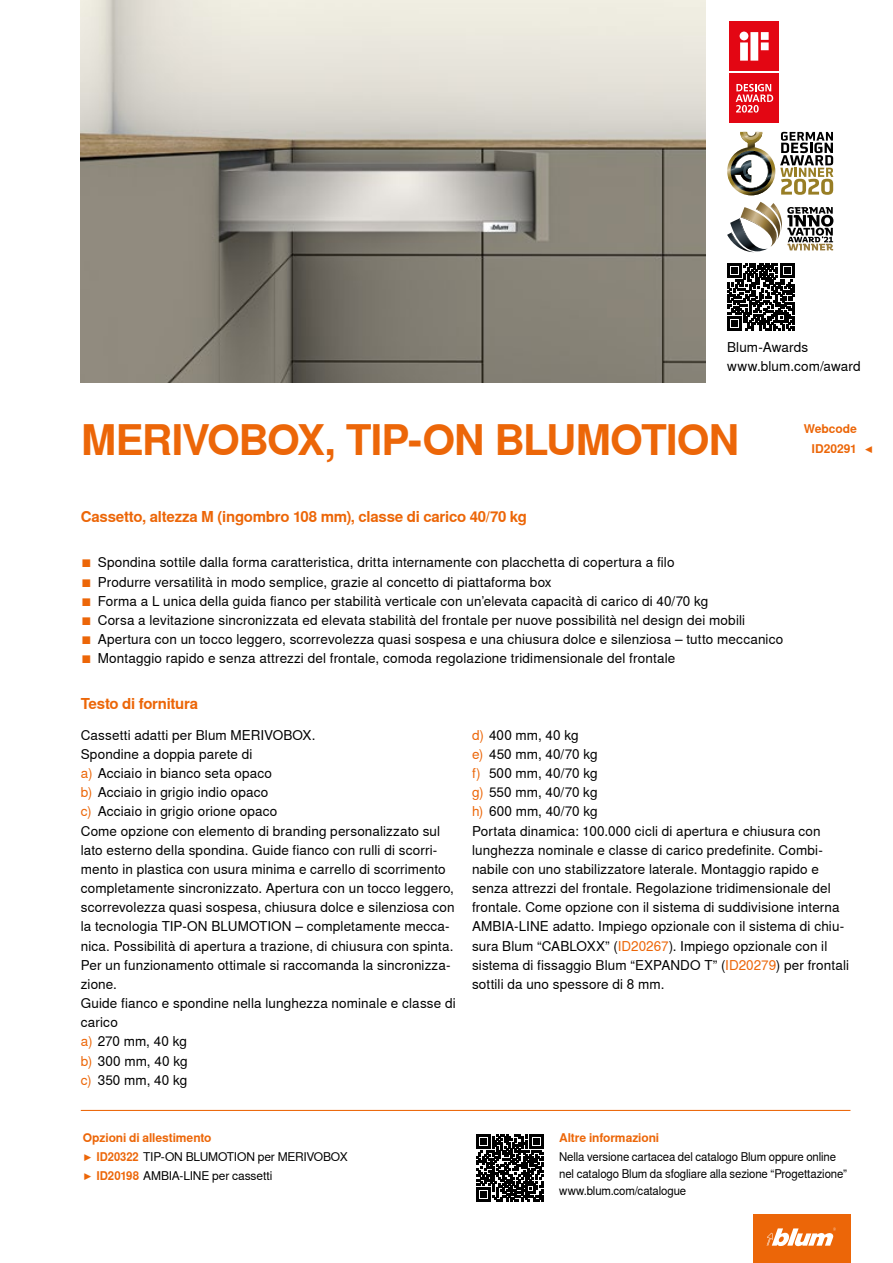
<style>
.page{position:relative;width:893px;height:1263px;background:#fff}
.page>*{position:absolute;margin:0;border:0;box-sizing:border-box;transform-origin:0 0}
.CB_AF_Ueber_Tit2{font:700 42px "Nimbus Sans Global";letter-spacing:-.03em;color:#ec6608}
.CB_AF_Ueber_Ber1o_li{font:700 15px "Nimbus Sans Global";letter-spacing:-.015em;color:#ec6608}
.CB_AF_FliesIMG_li{font:13.5px/19.2px "Nimbus Sans Global";letter-spacing:.01em;color:#000}
.CB_AF_Bes_IMG9{font:13.5px "Nimbus Sans Global";letter-spacing:.01em;color:#000}
.CB_AF_Fliess_li{font:12px/17px "Nimbus Sans Global";letter-spacing:-.01em;color:#000;scale:.95 1}
.CB_AF_Ueber_Ber2o_li{font:12px "Nimbus Sans Global";letter-spacing:-.015em;color:#000}
.CB_AF_Ueber_Ber2o_li-2{font:700 12px "Nimbus Sans Global";letter-spacing:-.01em;color:#ec6608}
.CB_AF_Ueber_Ber2o_re{font:700 12px "Nimbus Sans Global";letter-spacing:-.005em;color:#ec6608}
.s1{color:#ec6608}
.s2{font-weight:700;color:#ec6608}
</style>
<div class="page">
<img style="left:81px;top:0;width:625px;height:383px">
<svg style="left:729px;top:21px;width:50px;height:102px"></svg>
<div style="left:730px;top:74px;width:49px;height:49px;background:#e30613"></div>
<div style="left:730px;top:22px;width:49px;height:49px;background:#e30613"></div>
<svg style="left:740px;top:32px;width:29px;height:29px"></svg>
<svg style="left:736px;top:84px;width:37px;height:29px"></svg>
<svg style="left:727px;top:132px;width:106px;height:63px"></svg>
<svg style="left:727px;top:202px;width:106px;height:50px"></svg>
<div style="left:753px;top:1214px;width:97px;height:49px;background:#ec6608"></div>
<svg style="left:767px;top:1227px;width:69px;height:19px"></svg>
<svg style="left:727px;top:264px;width:67px;height:67px"></svg>
<hr style="left:81px;top:1110px;width:769px;height:1px;background:#ec6608">
<svg style="left:476px;top:1134px;width:67px;height:67px"></svg>
<p class="CB_AF_FliesIMG_li" style="left:727px;top:338px;width:83px">Blum-Awards</p>
<p class="CB_AF_FliesIMG_li" style="left:727px;top:357px;width:135px">www.blum.com/award</p>
<p class="CB_AF_Ueber_Tit2" style="left:81px;top:416px;width:660px">MERIVOBOX, TIP-ON BLUMOTION</p>
<p class="CB_AF_Ueber_Ber1o_li" style="left:81px;top:508px;width:448px">Cassetto, altezza M (ingombro 108 mm), classe di carico 40/70 kg</p>
<p class="CB_AF_Bes_IMG9" style="left:81px;top:555px;width:595px"><span class="s1">■</span> Spondina sottile dalla forma caratteristica, dritta internamente con placchetta di copertura a filo</p>
<p class="CB_AF_Bes_IMG9" style="left:81px;top:574px;width:472px"><span class="s1">■</span> Produrre versatilità in modo semplice, grazie al concetto di piattaforma box</p>
<p class="CB_AF_Bes_IMG9" style="left:81px;top:593px;width:629px"><span class="s1">■</span> Forma a L unica della guida fianco per stabilità verticale con un’elevata capacità di carico di 40/70 kg</p>
<p class="CB_AF_Bes_IMG9" style="left:81px;top:612px;width:666px"><span class="s1">■</span> Corsa a levitazione sincronizzata ed elevata stabilità del frontale per nuove possibilità nel design dei mobili</p>
<p class="CB_AF_Bes_IMG9" style="left:81px;top:631px;width:704px"><span class="s1">■</span> Apertura con un tocco leggero, scorrevolezza quasi sospesa e una chiusura dolce e silenziosa – tutto meccanico</p>
<p class="CB_AF_Bes_IMG9" style="left:81px;top:651px;width:596px"><span class="s1">■</span> Montaggio rapido e senza attrezzi del frontale, comoda regolazione tridimensionale del frontale</p>
<p class="CB_AF_Ueber_Ber1o_li" style="left:81px;top:695px;width:119px">Testo di fornitura</p>
<p class="CB_AF_Ueber_Ber2o_re" style="left:804px;top:422px;width:55px">Webcode</p>
<p class="CB_AF_Ueber_Ber2o_re" style="left:812px;top:441px;width:47px">ID20291</p>
<p class="CB_AF_Ueber_Ber2o_re" style="left:865px;top:441px;width:11px">◀</p>
<p class="CB_AF_FliesIMG_li" style="left:81px;top:725px;width:236px">Cassetti adatti per Blum MERIVOBOX.</p>
<p class="CB_AF_FliesIMG_li" style="left:81px;top:744px;width:173px">Spondine a doppia parete di</p>
<p class="CB_AF_FliesIMG_li" style="left:81px;top:764px;width:193px"><span class="s1">a)</span> Acciaio in bianco seta opaco</p>
<p class="CB_AF_FliesIMG_li" style="left:81px;top:783px;width:189px"><span class="s1">b)</span> Acciaio in grigio indio opaco</p>
<p class="CB_AF_FliesIMG_li" style="left:81px;top:802px;width:198px"><span class="s1">c)</span> Acciaio in grigio orione opaco</p>
<p class="CB_AF_FliesIMG_li" style="left:81px;top:821px;width:375px">Come opzione con elemento di branding personalizzato sul lato esterno della spondina. Guide fianco con rulli di scorri&shy;mento in plastica con usura minima e carrello di scorrimento completamente sincronizzato. Apertura con un tocco leggero, scorrevolezza quasi sospesa, chiusura dolce e silenziosa con la tecnologia TIP-ON BLUMOTION – completamente mecca&shy;nica. Possibilità di apertura a trazione, di chiusura con spinta.<br>Per un funzionamento ottimale si raccomanda la sincronizza&shy;zione.</p>
<p class="CB_AF_FliesIMG_li" style="left:81px;top:994px;width:376px">Guide fianco e spondine nella lunghezza nominale e classe di carico</p>
<p class="CB_AF_FliesIMG_li" style="left:81px;top:1032px;width:108px"><span class="s1">a)</span> 270 mm, 40 kg</p>
<p class="CB_AF_FliesIMG_li" style="left:81px;top:1051px;width:108px"><span class="s1">b)</span> 300 mm, 40 kg</p>
<p class="CB_AF_FliesIMG_li" style="left:81px;top:1070px;width:108px"><span class="s1">c)</span> 350 mm, 40 kg</p>
<p class="CB_AF_FliesIMG_li" style="left:472px;top:725px;width:108px"><span class="s1">d)</span> 400 mm, 40 kg</p>
<p class="CB_AF_FliesIMG_li" style="left:472px;top:744px;width:127px"><span class="s1">e)</span> 450 mm, 40/70 kg</p>
<p class="CB_AF_FliesIMG_li" style="left:472px;top:764px;width:127px"><span class="s1">f)</span> 500 mm, 40/70 kg</p>
<p class="CB_AF_FliesIMG_li" style="left:472px;top:783px;width:127px"><span class="s1">g)</span> 550 mm, 40/70 kg</p>
<p class="CB_AF_FliesIMG_li" style="left:472px;top:802px;width:127px"><span class="s1">h)</span> 600 mm, 40/70 kg</p>
<p class="CB_AF_FliesIMG_li" style="left:472px;top:821px;width:379px">Portata dinamica: 100.000 cicli di apertura e chiusura con lunghezza nominale e classe di carico predefinite. Combi&shy;nabile con uno stabilizzatore laterale. Montaggio rapido e senza attrezzi del frontale. Regolazione tridimensionale del frontale. Come opzione con il sistema di suddivisione interna AMBIA-LINE adatto. Impiego opzionale con il sistema di chiu&shy;sura Blum “CABLOXX” (<span class="s1">ID20267</span>). Impiego opzionale con il sistema di fissaggio Blum “EXPANDO T” (<span class="s1">ID20279</span>) per frontali sottili da uno spessore di 8 mm.</p>
<p class="CB_AF_Ueber_Ber2o_li-2" style="left:83px;top:1130px;width:130px">Opzioni di allestimento</p>
<p class="CB_AF_Ueber_Ber2o_li" style="left:83px;top:1149px;width:266px"><span class="s1">▶</span> <span class="s2">ID20322</span> TIP-ON BLUMOTION per MERIVOBOX</p>
<p class="CB_AF_Ueber_Ber2o_li" style="left:83px;top:1169px;width:191px"><span class="s1">▶</span> <span class="s2">ID20198</span> AMBIA-LINE per cassetti</p>
<p class="CB_AF_Ueber_Ber2o_li-2" style="left:559px;top:1130px;width:102px">Altre informazioni</p>
<p class="CB_AF_Fliess_li" style="left:559px;top:1148px;width:304px">Nella versione cartacea del catalogo Blum oppure online nel catalogo Blum da sfogliare alla sezione “Progettazione”</p>
<p class="CB_AF_Fliess_li" style="left:559px;top:1182px;width:135px">www.blum.com/catalogue</p>
</div>
